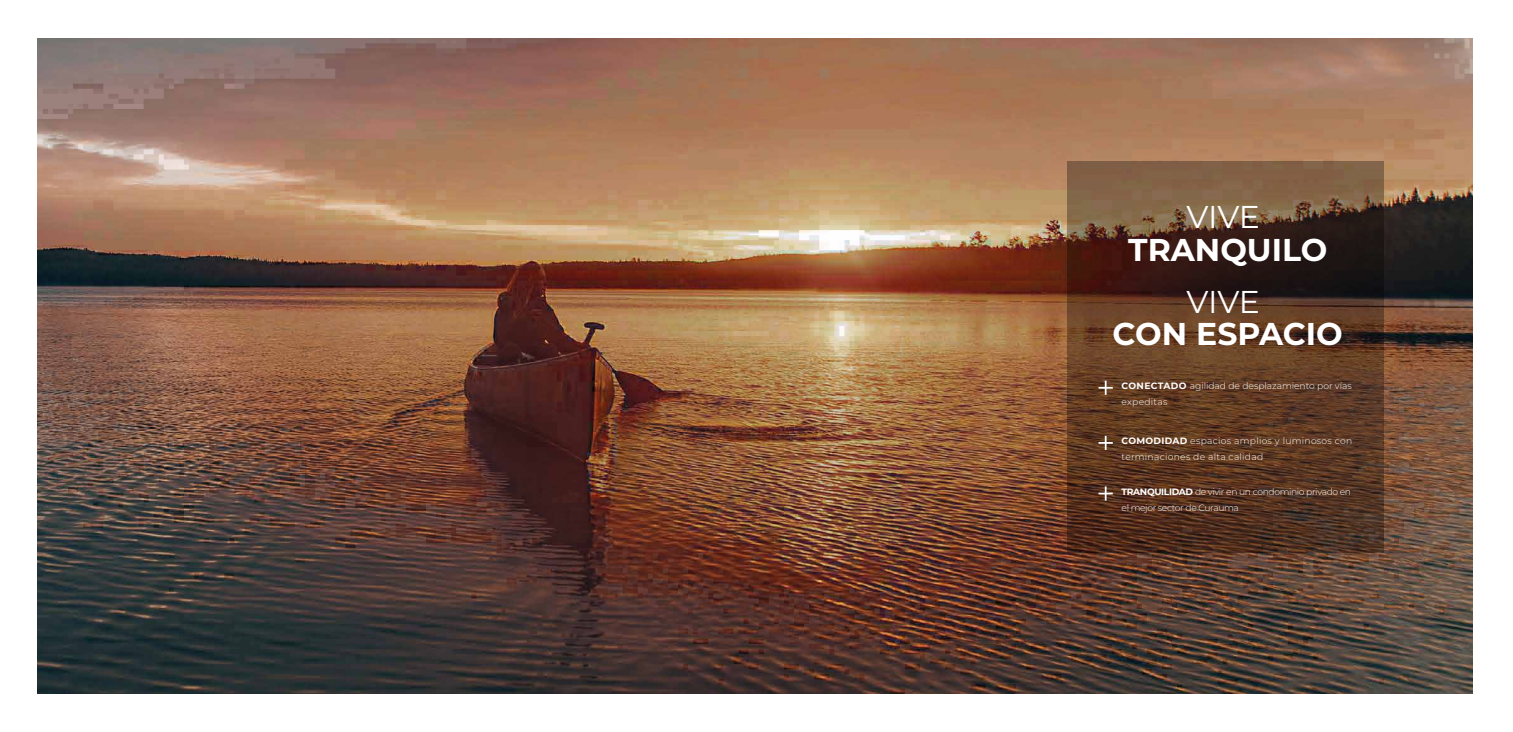
<style>
.page{position:relative;width:1513px;height:732px;background:#fff}
.page>*{position:absolute;margin:0;border:0;box-sizing:border-box;transform-origin:0 0}
.t1{font:700 31.5px "Montserrat";color:#fff}
.t2{font:31.5px "Montserrat";letter-spacing:-.015em;color:#fff}
.t3{font:300 9.19px/15.8px "Montserrat";letter-spacing:-.04em;color:#fff}
.t4{font:300 9.19px/15.8px "Montserrat";letter-spacing:.03em;color:#fff}
.t5{font:300 9.19px/15.8px "Montserrat";letter-spacing:-.005em;color:#fff}
.s1{font-weight:700}
</style>
<div class="page">
<img style="left:37px;top:38px;width:1436px;height:656px">
<svg style="left:1067px;top:161px;width:317px;height:392px;background:#593926"></svg>
<svg style="left:1099px;top:381px;width:14px;height:14px"></svg>
<svg style="left:1099px;top:436px;width:14px;height:14px"></svg>
<svg style="left:1099px;top:486px;width:14px;height:14px"></svg>
<h1 class="t2" style="left:1187px;top:196px;width:75px">VIVE</h1>
<h1 class="t1" style="left:1128px;top:227px;width:201px">TRANQUILO</h1>
<h1 class="t2" style="left:1187px;top:280px;width:75px">VIVE</h1>
<h1 class="t1" style="left:1113px;top:311px;width:232px">CON ESPACIO</h1>
<p class="t5" style="left:1122px;top:378px;width:232px"><span class="s1">CONECTADO</span> agilidad de desplazamiento por vías expeditas</p>
<p class="t4" style="left:1122px;top:433px;width:232px"><span class="s1">COMODIDAD</span> espacios amplios y luminosos con terminaciones de alta calidad</p>
<p class="t3" style="left:1122px;top:483px;width:231px"><span class="s1">TRANQUILIDAD</span> de vivir en un condominio privado en el mejor sector de Curauma</p>
</div>
